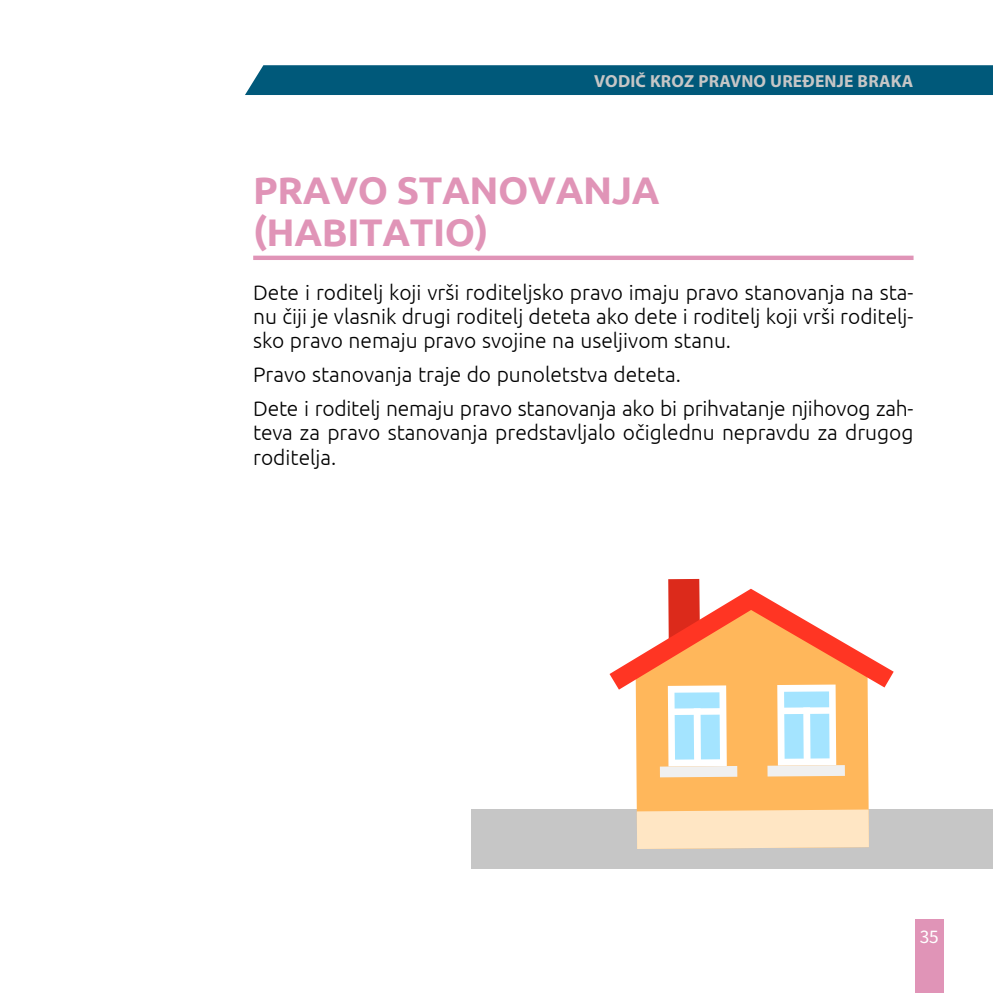
<style>
.page{position:relative;width:993px;height:993px;background:#fff}
.page>*{position:absolute;margin:0;border:0;box-sizing:border-box;transform-origin:0 0}
.t1{font:700 38.5px/42px "Ubuntu";letter-spacing:-.01em;color:#e094b7}
.t2{font:300 21px/24.2px "Ubuntu";color:#000}
.t3{font:19.25px "Source Sans Pro";color:#fff}
.t4{font:700 17.5px "Myriad Pro";letter-spacing:.01em;color:#c6c6c6}
</style>
<div class="page">
<div style="left:245px;top:65px;width:747px;height:30px;background:#00597a"></div>
<div style="left:915px;top:919px;width:28px;height:73px;background:#e094b7"></div>
<div style="left:471px;top:809px;width:521px;height:59px;background:#c6c6c6"></div>
<div style="left:253px;top:255px;width:660px;height:5px;background:#e094b7"></div>
<div style="left:636px;top:777px;width:232px;height:32px;background:#ffb75b"></div>
<svg style="left:609px;top:578px;width:284px;height:199px"></svg>
<div style="left:636px;top:809px;width:232px;height:39px;background:#ffe6c4"></div>
<p class="t4" style="left:594px;top:69px;width:320px">VODIČ KROZ PRAVNO UREĐENJE BRAKA</p>
<h1 class="t1" style="left:253px;top:168px;width:408px">PRAVO STANOVANJA (HABITATIO)</h1>
<p class="t2" style="left:253px;top:279px;width:661px;text-align:justify">Dete i roditelj koji vrši roditeljsko pravo imaju pravo stanovanja na sta&shy;nu čiji je vlasnik drugi roditelj deteta ako dete i roditelj koji vrši roditelj&shy;sko pravo nemaju pravo svojine na useljivom stanu.</p>
<p class="t2" style="left:253px;top:357px;width:661px;line-height:34.1px">Pravo stanovanja traje do punoletstva deteta.<br>Dete i roditelj nemaju pravo stanovanja ako bi prihvatanje njihovog zah-</p>
<p class="t2" style="left:253px;top:420px;width:661px">teva za pravo stanovanja predstavljalo očiglednu nepravdu za drugog roditelja.</p>
<p class="t3" style="left:919px;top:924px;width:21px">35</p>
</div>
